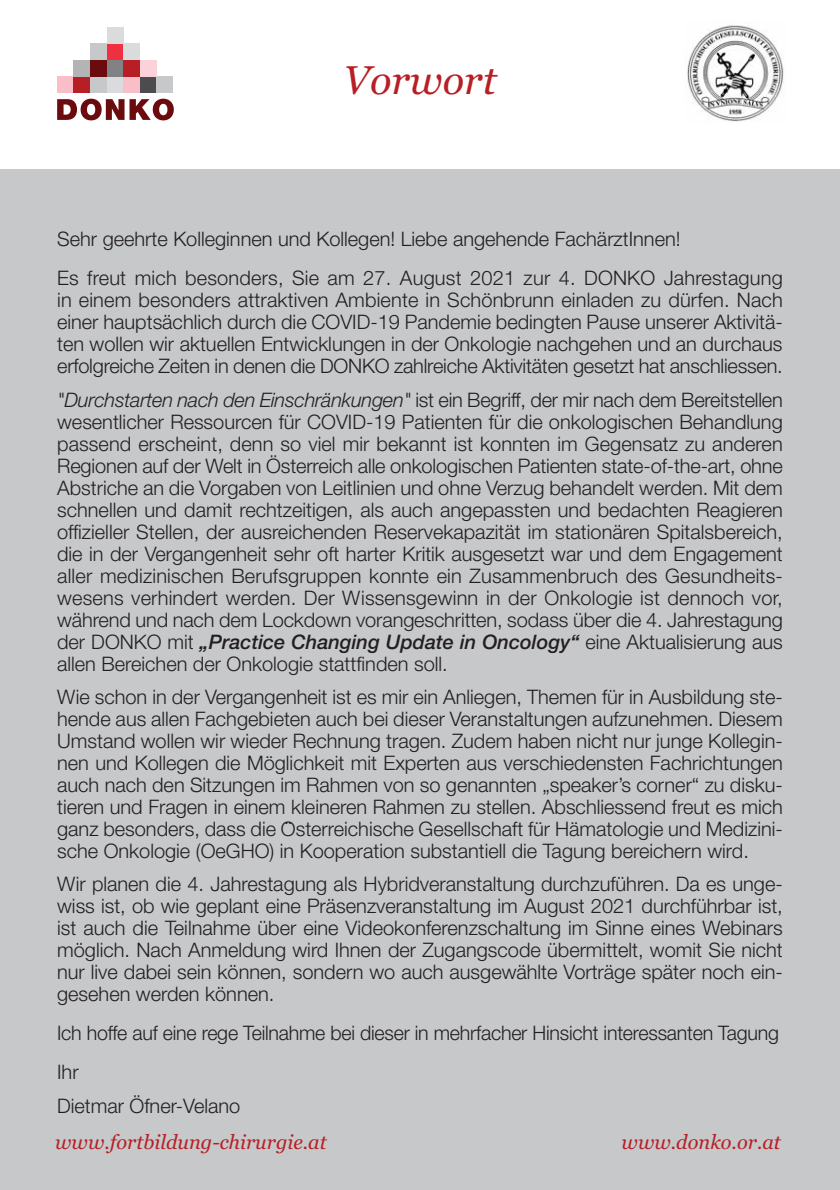
<style>
.page{position:relative;width:840px;height:1190px;background:#fff}
.page>*{position:absolute;margin:0;border:0;box-sizing:border-box;transform-origin:0 0}
.t1{font:italic 40px "Georgia";color:#b81f25}
.t2{font:300 20px/22px "Helvetica Neue";color:#231f20;text-align:justify}
.t3{font:italic 20px "Georgia";color:#b81f25}
.s1{font-family:"Koz Min Pr 6 N Medium Proportional";font-weight:400}
.s2{font-style:italic}
.s3{font-weight:500;font-style:italic}
</style>
<div class="page">
<div style="left:0;top:170px;width:840px;height:1020px;background:#c6c8ca"></div>
<svg style="left:57px;top:99px;width:117px;height:21px"></svg>
<div style="left:57px;top:76px;width:17px;height:17px;background:#f9bec7"></div>
<div style="left:74px;top:76px;width:16px;height:17px;background:#b81f25"></div>
<div style="left:90px;top:76px;width:17px;height:17px;background:#c6c8ca"></div>
<div style="left:107px;top:76px;width:16px;height:17px;background:#d9dbdc"></div>
<div style="left:123px;top:76px;width:17px;height:17px;background:#f9bec7"></div>
<div style="left:140px;top:76px;width:16px;height:17px;background:#4c4c4e"></div>
<div style="left:156px;top:76px;width:17px;height:17px;background:#c6c8ca"></div>
<div style="left:74px;top:60px;width:16px;height:16px;background:#b2b4b6"></div>
<div style="left:90px;top:60px;width:17px;height:16px;background:#6b0b0d"></div>
<div style="left:107px;top:60px;width:16px;height:16px;background:#808285"></div>
<div style="left:123px;top:60px;width:17px;height:16px;background:#b81f25"></div>
<div style="left:140px;top:60px;width:16px;height:16px;background:#fbd2d9"></div>
<div style="left:90px;top:43px;width:17px;height:17px;background:#c6c8ca"></div>
<div style="left:107px;top:43px;width:16px;height:17px;background:#ee3041"></div>
<div style="left:123px;top:43px;width:17px;height:17px;background:#d9dbdc"></div>
<div style="left:107px;top:27px;width:16px;height:16px;background:#d9dbdc"></div>
<img style="left:687px;top:25px;width:98px;height:97px">
<h1 class="t1" style="left:343px;top:64px;width:155px">Vorwort</h1>
<p class="t2" style="left:57px;top:222px;width:727px;line-height:39px">Sehr geehrte Kolleginnen und Kollegen! Liebe angehende FachärztInnen!<br>Es freut mich besonders, Sie am 27. August 2021 zur 4. DONKO Jahrestagung</p>
<p class="t2" style="left:57px;top:291px;width:727px">in einem besonders attraktiven Ambiente in Scho<span class="s1">̈</span>nbrunn einladen zu du<span class="s1">̈</span>rfen. Nach einer hauptsächlich durch die COVID-19 Pandemie bedingten Pause unserer Aktivitä&shy;ten wollen wir aktuellen Entwicklungen in der Onkologie nachgehen und an durchaus erfolgreiche Zeiten in denen die DONKO zahlreiche Aktivitäten gesetzt hat anschliessen.</p>
<p class="t2" style="left:57px;top:391px;width:727px"><span class="s2">"Durchstarten nach den Einschränkungen"</span> ist ein Begriff, der mir nach dem Bereitstellen wesentlicher Ressourcen für COVID-19 Patienten für die onkologischen Behandlung passend erscheint, denn so viel mir bekannt ist konnten im Gegensatz zu anderen Regionen auf der Welt in Österreich alle onkologischen Patienten state-of-the-art, ohne Abstriche an die Vorgaben von Leitlinien und ohne Verzug behandelt werden. Mit dem schnellen und damit rechtzeitigen, als auch angepassten und bedachten Reagieren offizieller Stellen, der ausreichenden Reservekapazität im stationären Spitalsbereich, die in der Vergangenheit sehr oft harter Kritik ausgesetzt war und dem Engagement aller medizinischen Berufsgruppen konnte ein Zusammenbruch des Gesundheits - wesens verhindert werden. Der Wissensgewinn in der Onkologie ist dennoch vor, während und nach dem Lockdown vorangeschritten, sodass über die 4. Jahrestagung der DONKO mit <span class="s3">„Practice Changing Update in Oncology“</span> eine Aktualisierung aus allen Bereichen der Onkologie stattfinden soll.</p>
<p class="t2" style="left:57px;top:688px;width:727px">Wie schon in der Vergangenheit ist es mir ein Anliegen, Themen für in Ausbildung ste&shy;hende aus allen Fachgebieten auch bei dieser Veranstaltungen aufzunehmen. Diesem Umstand wollen wir wieder Rechnung tragen. Zudem haben nicht nur junge Kollegin&shy;nen und Kollegen die Mo<span class="s1">̈</span>glichkeit mit Experten aus verschiedensten Fachrichtungen auch nach den Sitzungen im Rahmen von so genannten „speaker’s corner“ zu disku&shy;tieren und Fragen in einem kleineren Rahmen zu stellen. Abschliessend freut es mich ganz besonders, dass die O<span class="s1">̈</span> sterreichische Gesellschaft fu<span class="s1">̈</span>r Ha<span class="s1">̈</span>matologie und Medizini&shy;sche Onkologie (OeGHO) in Kooperation substantiell die Tagung bereichern wird.</p>
<p class="t2" style="left:57px;top:875px;width:727px">Wir planen die 4. Jahrestagung als Hybridveranstaltung durchzuführen. Da es unge&shy;wiss ist, ob wie geplant eine Präsenzveranstaltung im August 2021 durchführbar ist, ist auch die Teilnahme über eine Videokonferenzschaltung im Sinne eines Webinars möglich. Nach Anmeldung wird Ihnen der Zugangscode übermittelt, womit Sie nicht nur live dabei sein können, sondern wo auch ausgewählte Vorträge später noch ein&shy;gesehen werden können.</p>
<p class="t2" style="left:57px;top:1016px;width:723px;line-height:39px">Ich hoffe auf eine rege Teilnahme bei dieser in mehrfacher Hinsicht interessanten Tagung<br>Ihr</p>
<p class="t2" style="left:57px;top:1097px;width:185px">Dietmar Öfner-Velano</p>
<p class="t3" style="left:55px;top:1134px;width:273px">www.fortbildung-chirurgie.at</p>
<p class="t3" style="left:622px;top:1134px;width:161px">www.donko.or.at</p>
</div>
